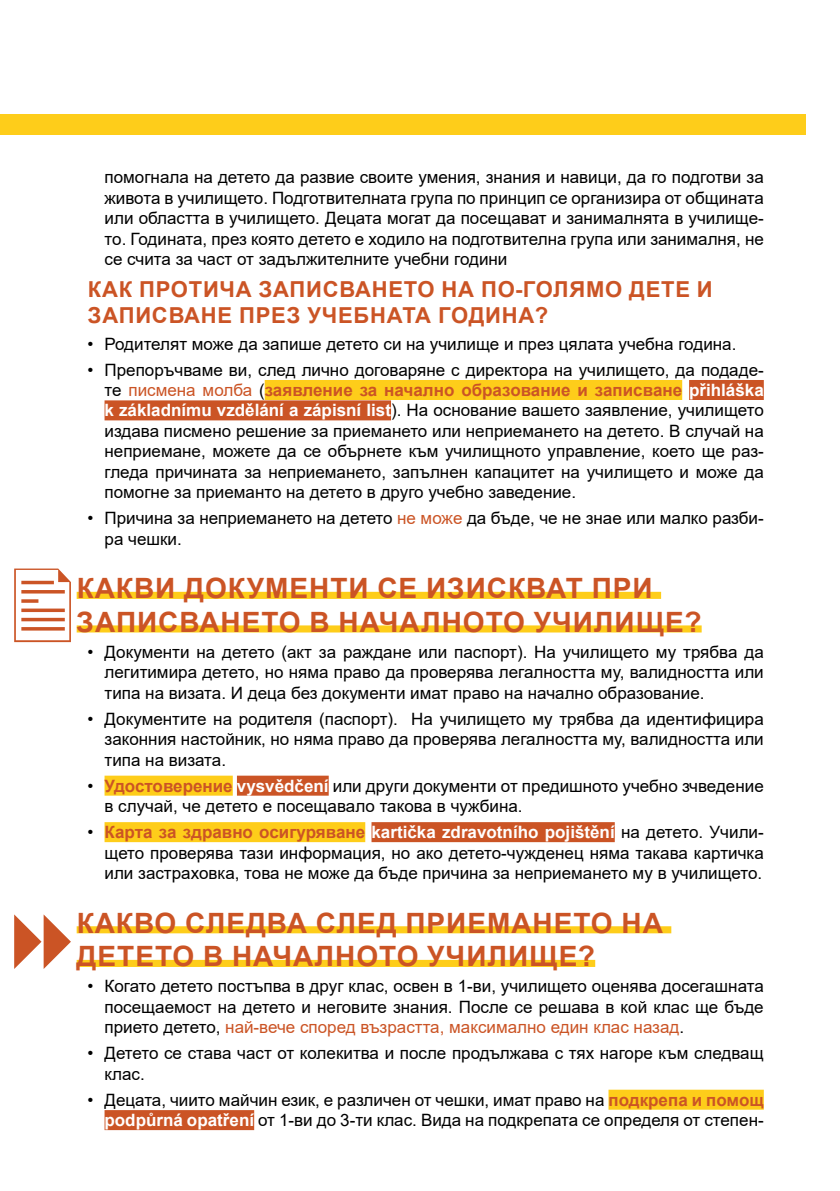
<style>
.page{position:relative;width:840px;height:1191px;background:#fff}
.page>*{position:absolute;margin:0;border:0;box-sizing:border-box;transform-origin:0 0}
.t1{font:700 28px "Arial";color:#cb5425}
.t2{font:700 22px "Arial";color:#cb5425}
.t3{font:17px/20.4px "Arial";color:#000;text-align:justify}
.s1{color:#cb5425}
.s2{font-weight:700;color:#cb5425}
.s3{font-weight:700;color:#fff}
</style>
<div class="page">
<div style="left:0;top:114px;width:805px;height:20px;background:#fecd1a"></div>
<div style="left:264px;top:380px;width:417px;height:20px;background:#fecd1a"></div>
<div style="left:688px;top:380px;width:75px;height:20px;background:#cb5425"></div>
<div style="left:104px;top:400px;width:287px;height:20px;background:#cb5425"></div>
<div style="left:77px;top:592px;width:583px;height:7px;background:#fecd1a"></div>
<div style="left:77px;top:625px;width:624px;height:7px;background:#fecd1a"></div>
<div style="left:104px;top:775px;width:129px;height:20px;background:#fecd1a"></div>
<div style="left:237px;top:775px;width:91px;height:20px;background:#cb5425"></div>
<div style="left:104px;top:822px;width:261px;height:20px;background:#fecd1a"></div>
<div style="left:371px;top:822px;width:243px;height:20px;background:#cb5425"></div>
<div style="left:77px;top:926px;width:594px;height:7px;background:#fecd1a"></div>
<div style="left:77px;top:960px;width:518px;height:7px;background:#fecd1a"></div>
<div style="left:608px;top:1089px;width:155px;height:20px;background:#fecd1a"></div>
<div style="left:104px;top:1110px;width:150px;height:20px;background:#cb5425"></div>
<svg style="left:14px;top:568px;width:57px;height:74px"></svg>
<svg style="left:14px;top:914px;width:57px;height:55px"></svg>
<p class="t3" style="left:104px;top:167px;width:660px">помогнала на детето да развие своите умения, знания и навици, да го подготви за живота в училището. Подготвителната група по принцип се организира от общината или областта в училището. Децата могат да посещават и занималнята в училище&shy;то. Годината, през която детето е ходило на подготвителна група или занималня, не се счита за част от задължителните учебни години</p>
<p class="t2" style="left:88px;top:274px;width:69px">Как протича</p>
<p class="t2" style="left:258px;top:274px;width:17px">записването</p>
<p class="t2" style="left:441px;top:274px;width:113px">на по-голямо</p>
<p class="t2" style="left:629px;top:274px;width:16px">дете</p>
<p class="t2" style="left:696px;top:274px;width:14px">и</p>
<p class="t2" style="left:88px;top:300px;width:17px">записване</p>
<p class="t2" style="left:239px;top:300px;width:16px">през</p>
<p class="t2" style="left:307px;top:300px;width:17px">учебната</p>
<p class="t2" style="left:438px;top:300px;width:31px">година</p>
<p class="t2" style="left:534px;top:300px;width:15px">?</p>
<p class="t3" style="left:87px;top:333px;width:650px">• Родителят може да запише детето си на училище и през цялата учебна година.</p>
<p class="t3" style="left:104px;top:359px;width:660px;text-indent:-17px">• Препоръчваме ви, след лично договаряне с директора на училището, да подаде&shy;те <span class="s1">писмена молба</span> (<span class="s2">заявление за начално образование и записване</span> <span class="s3">přihláška k základnímu vzdělání a zápisní list</span>). На основание вашето заявление, училището издава писмено решение за приемането или неприемането на детето. В случай на неприемане, можете да се обърнете към училищното управление, което ще раз&shy;гледа причината за неприемането, запълнен капацитет на училището и може да помогне за приеманто на детето в друго учебно заведение.</p>
<p class="t3" style="left:104px;top:508px;width:660px;text-indent:-17px">• Причина за неприемането на детето <span class="s1">не може</span> да бъде, че не знае или малко разби&shy;ра чешки.</p>
<h1 class="t1" style="left:77px;top:568px;width:39px">Какви</h1>
<h1 class="t1" style="left:184px;top:568px;width:22px">документи</h1>
<h1 class="t1" style="left:377px;top:568px;width:69px">се изискват</h1>
<h1 class="t1" style="left:591px;top:568px;width:20px">при</h1>
<h1 class="t1" style="left:77px;top:602px;width:22px">записването</h1>
<h1 class="t1" style="left:309px;top:602px;width:51px">в началното</h1>
<h1 class="t1" style="left:533px;top:602px;width:23px">училище</h1>
<h1 class="t1" style="left:684px;top:602px;width:19px">?</h1>
<p class="t3" style="left:104px;top:641px;width:660px;text-indent:-17px">• Документи на детето (акт за раждане или паспорт). На училището му трябва да легитимира детето, но няма право да проверява легалността му, валидността или типа на визата. И деца без документи имат право на начално образование.</p>
<p class="t3" style="left:104px;top:708px;width:660px;text-indent:-17px">• Документите на родителя (паспорт). На училището му трябва да идентифицира законния настойник, но няма право да проверява легалността му, валидността или типа на визата.</p>
<p class="t3" style="left:104px;top:775px;width:660px;text-indent:-17px">• <span class="s2">Удостоверение</span> <span class="s3">vysvědčení</span> или други документи от предишното учебно зчведение в случай, че детето е посещавало такова в чужбина.</p>
<p class="t3" style="left:104px;top:822px;width:660px;text-indent:-17px">• <span class="s2">Карта за здравно осигуряване</span> <span class="s3">kartička zdravotního pojištění</span> на детето. Учили&shy;щето проверява тази информация, но ако детето-чужденец няма такава картичка или застраховка, това не може да бъде причина за неприемането му в училището.</p>
<h1 class="t1" style="left:77px;top:903px;width:40px">Какво</h1>
<h1 class="t1" style="left:185px;top:903px;width:22px">следва</h1>
<h1 class="t1" style="left:315px;top:903px;width:21px">след</h1>
<h1 class="t1" style="left:405px;top:903px;width:22px">приемането</h1>
<h1 class="t1" style="left:621px;top:903px;width:21px">на</h1>
<h1 class="t1" style="left:77px;top:936px;width:21px">детето</h1>
<h1 class="t1" style="left:203px;top:936px;width:51px">в началното</h1>
<h1 class="t1" style="left:427px;top:936px;width:23px">училище</h1>
<h1 class="t1" style="left:577px;top:936px;width:19px">?</h1>
<p class="t3" style="left:104px;top:976px;width:660px;text-indent:-17px">• Когато детето постъпва в друг клас, освен в 1-ви, училището оценява досегашната посещаемост на детето и неговите знания. После се решава в кой клас ще бъде прието детето, <span class="s1">най-вече според възрастта, максимално един клас назад</span>.</p>
<p class="t3" style="left:104px;top:1043px;width:660px;text-indent:-17px">• Детето се става част от колекитва и после продължава с тях нагоре към следващ клас.</p>
<p class="t3" style="left:87px;top:1089px;width:677px;text-align:right">• Децата, чиито майчин език, е различен от чешки, имат право на <span class="s2">подкрепа и помощ </span><span class="s3">podpůrná opatření</span> от 1-ви до 3-ти клас. Вида на подкрепата се определя от степен-</p>
</div>
